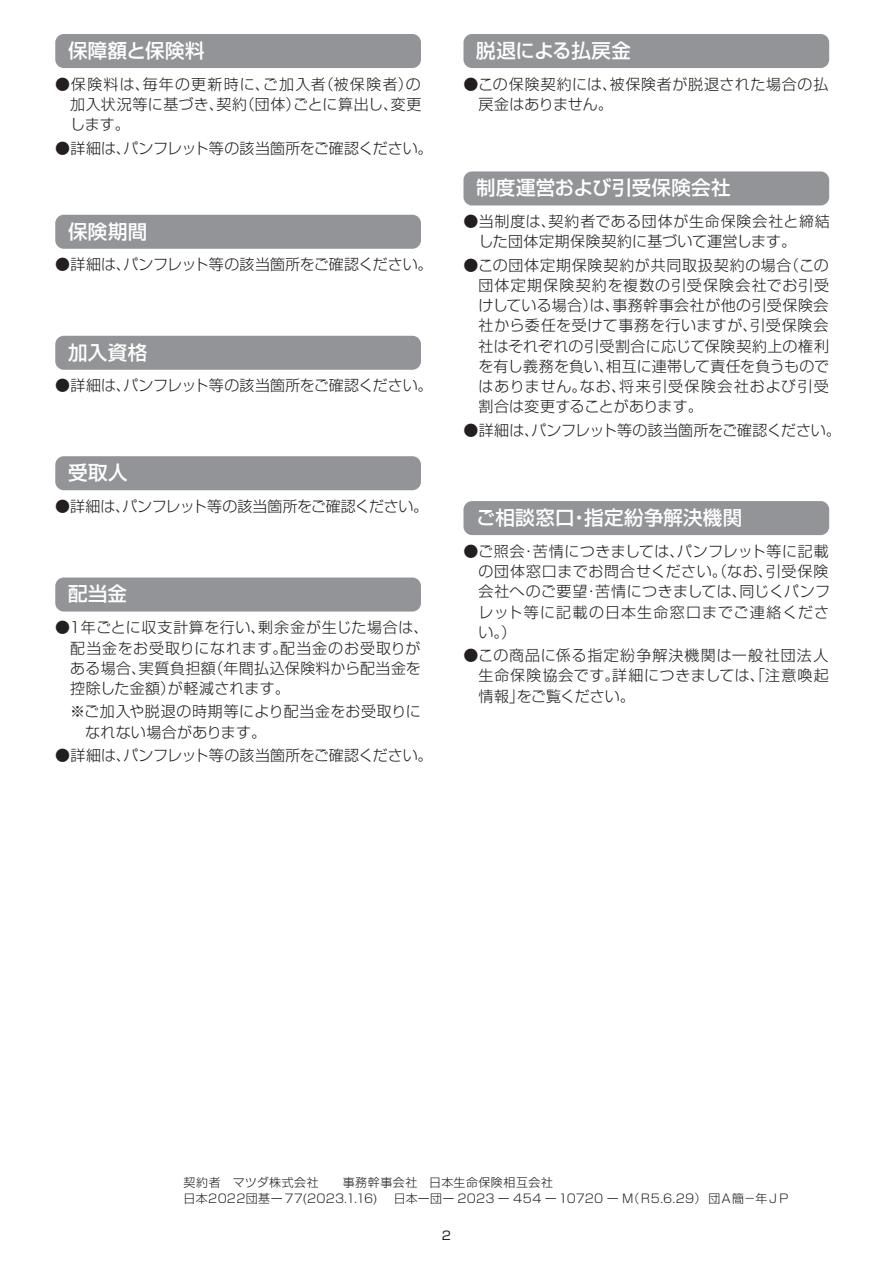
<style>
.page{position:relative;width:893px;height:1263px;background:#fff}
.page>*{position:absolute;margin:0;border:0;box-sizing:border-box;transform-origin:0 0}
.t1{font:500 19.5px "Shin Go Pr 5";letter-spacing:.015em;color:#fff}
.t2{font:500 19.5px "Shin Go Pr 5";letter-spacing:-.015em;color:#fff}
.t3{font:300 15px/20.2px "Shin Go Pr 5";letter-spacing:.025em;color:#231f20}
.t4{font:300 15px "Shin Go Pr 5";color:#231f20}
.t5{font:300 15px "Shin Go Pr 5";letter-spacing:-.01em;color:#231f20}
.t6{font:300 12px/16.2px "Shin Go Pr 5";letter-spacing:.025em;color:#231f20}
.t7{font:12px "Shin Go Pr 5";color:#231f20}
</style>
<div class="page">
<div style="left:463px;top:171px;width:366px;height:34px;background:#929497;border-radius:9px"></div>
<div style="left:55px;top:34px;width:366px;height:34px;background:#929497;border-radius:9px"></div>
<div style="left:55px;top:215px;width:366px;height:34px;background:#929497;border-radius:9px"></div>
<div style="left:55px;top:336px;width:366px;height:34px;background:#929497;border-radius:9px"></div>
<div style="left:55px;top:577px;width:366px;height:34px;background:#929497;border-radius:9px"></div>
<div style="left:55px;top:456px;width:366px;height:34px;background:#929497;border-radius:9px"></div>
<div style="left:463px;top:34px;width:366px;height:34px;background:#929497;border-radius:9px"></div>
<div style="left:463px;top:501px;width:366px;height:34px;background:#929497;border-radius:9px"></div>
<h1 class="t1" style="left:68px;top:35px;width:138px">保障額と保険料</h1>
<p class="t3" style="left:70px;top:72px;width:353px;text-align:justify;text-indent:-15px">●保険料は、毎年の更新時に、ご加入者（被保険者）の加入状況等に基づき、契約（団体）ごとに算出し、変更します。</p>
<p class="t4" style="left:55px;top:135px;width:379px">●詳細は、パンフレット等の該当箇所をご確認ください。</p>
<h1 class="t1" style="left:68px;top:215px;width:81px">保険期間</h1>
<p class="t4" style="left:55px;top:252px;width:379px">●詳細は、パンフレット等の該当箇所をご確認ください。</p>
<h1 class="t1" style="left:68px;top:336px;width:81px">加入資格</h1>
<p class="t4" style="left:55px;top:373px;width:379px">●詳細は、パンフレット等の該当箇所をご確認ください。</p>
<h1 class="t1" style="left:68px;top:457px;width:61px">受取人</h1>
<p class="t5" style="left:55px;top:494px;width:375px">●詳細は、パンフレット等の該当箇所をご確認ください。</p>
<h1 class="t1" style="left:68px;top:578px;width:60px">配当金</h1>
<p class="t3" style="left:70px;top:616px;width:360px;text-indent:-15px">●１年ごとに収支計算を行い、剰余金が生じた場合は、配当金をお受取りになれます。配当金のお受取りがある場合、実質負担額（年間払込保険料から配当金を控除した金額）が軽減されます。</p>
<p class="t3" style="left:85px;top:700px;width:337px;text-indent:-15px">※ご加入や脱退の時期等により配当金をお受取りになれない場合があります。</p>
<p class="t4" style="left:55px;top:743px;width:379px">●詳細は、パンフレット等の該当箇所をご確認ください。</p>
<h1 class="t2" style="left:476px;top:35px;width:156px">脱退による払戻金</h1>
<p class="t3" style="left:478px;top:72px;width:351px;text-indent:-15px">●この保険契約には、被保険者が脱退された場合の払戻金はありません。</p>
<h1 class="t1" style="left:476px;top:172px;width:256px">制度運営および引受保険会社</h1>
<p class="t3" style="left:478px;top:210px;width:353px;text-indent:-15px">●当制度は、契約者である団体が生命保険会社と締結した団体定期保険契約に基づいて運営します。</p>
<p class="t3" style="left:478px;top:253px;width:352px;text-align:justify;text-indent:-15px">●この団体定期保険契約が共同取扱契約の場合（この団体定期保険契約を複数の引受保険会社でお引受けしている場合）は、事務幹事会社が他の引受保険会社から委任を受けて事務を行いますが、引受保険会社はそれぞれの引受割合に応じて保険契約上の権利を有し義務を負い、相互に連帯して責任を負うものではありません。なお、将来引受保険会社および引受割合は変更することがあります。</p>
<p class="t4" style="left:463px;top:418px;width:379px">●詳細は、パンフレット等の該当箇所をご確認ください。</p>
<h1 class="t1" style="left:476px;top:502px;width:267px">ご相談窓口・指定紛争解決機関</h1>
<p class="t3" style="left:478px;top:539px;width:353px;text-align:justify;text-indent:-15px">●ご照会・苦情につきましては、パンフレット等に記載の団体窓口までお問合せください。（なお、引受保険会社へのご要望・苦情につきましては、同じくパンフレット等に記載の日本生命窓口までご連絡ください。）</p>
<p class="t3" style="left:478px;top:644px;width:352px;text-align:justify;text-indent:-15px">●この商品に係る指定紛争解決機関は一般社団法人生命保険協会です。詳細につきましては、「注意喚起情報」をご覧ください。</p>
<p class="t6" style="left:184px;top:1173px;width:371px">契約者 マツダ株式会社　　事務幹事会社 日本生命保険相互会社日本2022団基ー77(2023.1.16)</p>
<p class="t6" style="left:394px;top:1189px;width:398px">日本ー団ー 2023 ー 454 ー10720 ー M（Ｒ5.6.29） 団Ａ簡－年ＪＰ</p>
<p class="t7" style="left:442px;top:1225px;width:11px">2</p>
</div>
